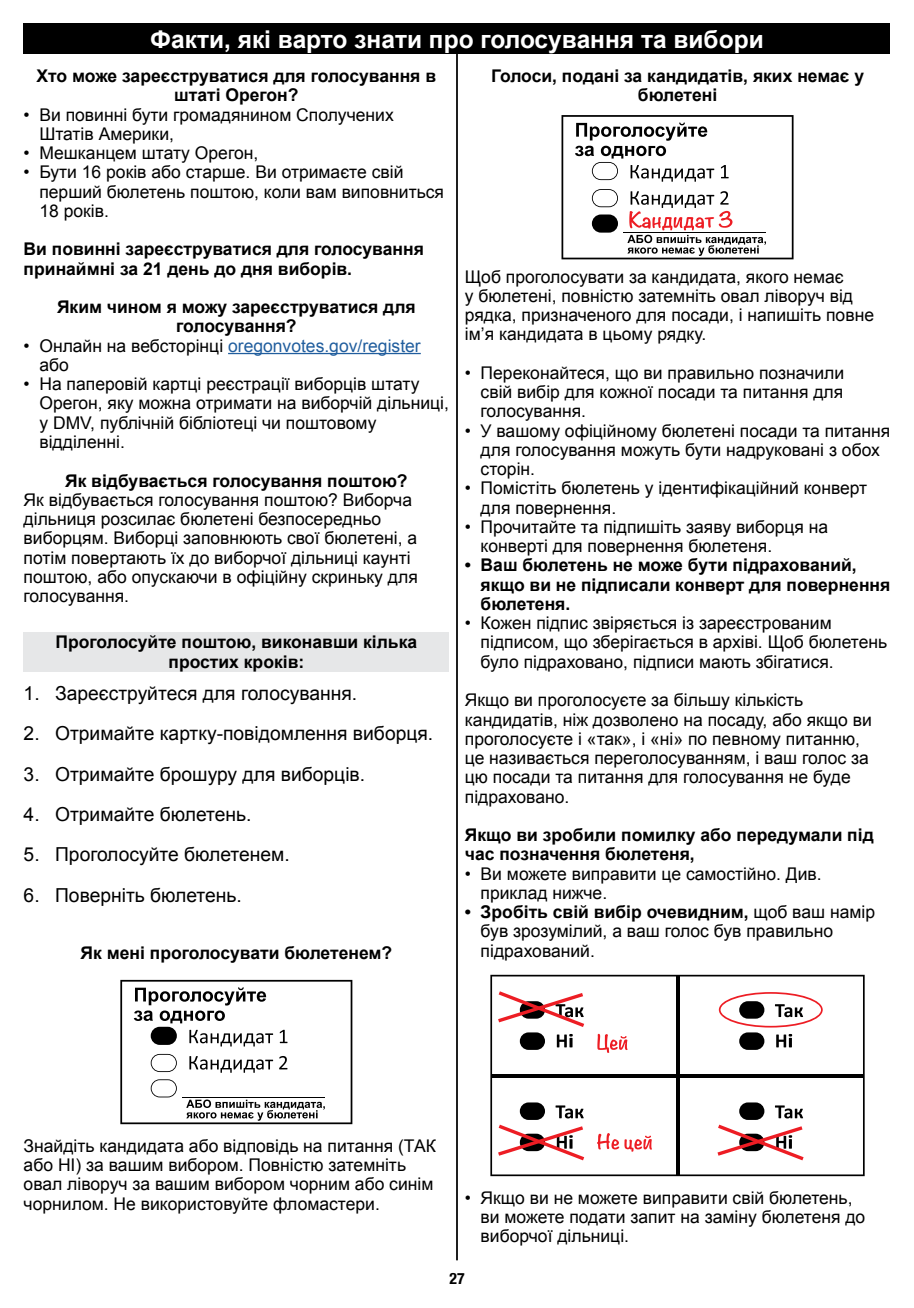
<style>
.page{position:relative;width:914px;height:1308px;background:#fff}
.page>*{position:absolute;margin:0;border:0;box-sizing:border-box;transform-origin:0 0}
.t1{font:700 24.5px "Arial";color:#fff}
.t2{font:19.25px "Arial";color:#000}
.t3{font:17.5px/19.2px "Arial";color:#000}
.t4{font:700 17.5px/19.2px "Arial";color:#000;text-align:center}
.t5{font:17.5px/19.2px "Arial";color:#215e9e}
.t6{font:700 condensed 15.75px "Helvetica Neue";color:#000}
.s1{color:#000}
.s2{font-weight:700}
</style>
<div class="page">
<hr style="left:456px;top:54px;width:2px;height:1206px;background:#000">
<div style="left:24px;top:24px;width:866px;height:30px;background:#000"></div>
<hr style="left:228px;top:353px;width:193px;height:1px;background:#215e9e">
<svg style="left:490px;top:974px;width:374px;height:201px"></svg>
<hr style="left:676px;top:975px;width:4px;height:200px;background:#000">
<hr style="left:491px;top:1074px;width:372px;height:4px;background:#000">
<svg style="left:557px;top:1033px;width:15px;height:14px"></svg>
<div style="left:520px;top:1032px;width:25px;height:17px;background:#000;border-radius:9px"></div>
<svg style="left:555px;top:1105px;width:28px;height:13px"></svg>
<div style="left:520px;top:1102px;width:25px;height:17px;background:#000;border-radius:9px"></div>
<svg style="left:776px;top:1033px;width:16px;height:14px"></svg>
<div style="left:739px;top:1032px;width:25px;height:17px;background:#000;border-radius:9px"></div>
<svg style="left:775px;top:1105px;width:28px;height:13px"></svg>
<div style="left:739px;top:1102px;width:25px;height:17px;background:#000;border-radius:9px"></div>
<svg style="left:498px;top:991px;width:86px;height:35px"></svg>
<svg style="left:498px;top:1124px;width:86px;height:36px"></svg>
<svg style="left:717px;top:1124px;width:86px;height:36px"></svg>
<svg style="left:718px;top:992px;width:104px;height:35px"></svg>
<div style="left:24px;top:631px;width:425px;height:40px;background:#e6e7e8"></div>
<svg style="left:120px;top:979px;width:232px;height:145px"></svg>
<svg style="left:561px;top:115px;width:232px;height:144px"></svg>
<h1 class="t1" style="left:150px;top:23px;width:615px">Факти, які варто знати про голосування та вибори</h1>
<p class="t4" style="left:37px;top:67px;width:401px">Хто може зареєструватися для голосування в штаті Орегон?</p>
<p class="t3" style="left:39px;top:105px;width:356px;text-indent:-16px">• Ви повинні бути громадянином Сполучених<br>Штатів Америки,</p>
<p class="t3" style="left:24px;top:143px;width:236px">• Мешканцем штату Орегон,</p>
<p class="t3" style="left:39px;top:163px;width:406px;text-indent:-16px">• Бути 16 років або старше. Ви отримаєте свій перший бюлетень поштою, коли вам виповниться<br>18 років.</p>
<p class="t4" style="left:24px;top:240px;width:402px;text-align:left">Ви повинні зареєструватися для голосування принаймні за 21 день до дня виборів.</p>
<p class="t4" style="left:57px;top:298px;width:360px">Яким чином я можу зареєструватися для голосування?</p>
<p class="t5" style="left:39px;top:336px;width:383px;text-indent:-16px"><span class="s1">• Онлайн на вебсторінці</span> oregonvotes.gov/register <span class="s1">або</span></p>
<p class="t3" style="left:39px;top:374px;width:411px;text-indent:-16px">• На паперовій картці реєстрації виборців штату Орегон, яку можна отримати на виборчій дільниці, у DMV, публічній бібліотеці чи поштовому відділенні.</p>
<p class="t4" style="left:65px;top:471px;width:344px">Як відбувається голосування поштою?</p>
<p class="t3" style="left:24px;top:490px;width:395px">Як відбувається голосування поштою? Виборча дільниця розсилає бюлетені безпосередньо виборцям. Виборці заповнюють свої бюлетені, а потім повертають їх до виборчої дільниці каунті поштою, або опускаючи в офіційну скриньку для голосування.</p>
<p class="t4" style="left:491px;top:67px;width:374px">Голоси, подані за кандидатів, яких немає у бюлетені</p>
<p class="t3" style="left:465px;top:267px;width:410px">Щоб проголосувати за кандидата, якого немає<br>у бюлетені, повністю затемніть овал ліворуч від рядка, призначеного для посади, і напишіть повне ім’я кандидата в цьому рядку.</p>
<p class="t3" style="left:480px;top:363px;width:365px;text-align:justify;text-indent:-16px">• Переконайтеся, що ви правильно позначили свій вибір для кожної посади та питання для голосування.</p>
<p class="t3" style="left:480px;top:421px;width:411px;text-indent:-16px">• У вашому офіційному бюлетені посади та питання для голосування можуть бути надруковані з обох сторін.</p>
<p class="t3" style="left:480px;top:479px;width:388px;text-indent:-16px">• Помістіть бюлетень у ідентифікаційний конверт для повернення.</p>
<p class="t3" style="left:480px;top:517px;width:349px;text-indent:-16px">• Прочитайте та підпишіть заяву виборця на конверті для повернення бюлетеня.</p>
<p class="t4" style="left:480px;top:556px;width:411px;text-align:left;text-indent:-16px">• Ваш бюлетень не може бути підрахований, якщо ви не підписали конверт для повернення бюлетеня.</p>
<p class="t3" style="left:480px;top:613px;width:408px;text-indent:-16px">• Кожен підпис звіряється із зареєстрованим підписом, що зберігається в архіві. Щоб бюлетень було підраховано, підписи мають збігатися.</p>
<p class="t3" style="left:465px;top:690px;width:408px">Якщо ви проголосуєте за більшу кількість кандидатів, ніж дозволено на посаду, або якщо ви проголосуєте і «так», і «ні» по певному питанню, це називається переголосуванням, і ваш голос за цю посади та питання для голосування не буде підраховано.</p>
<p class="t4" style="left:465px;top:825px;width:410px;text-align:left">Якщо ви зробили помилку або передумали під час позначення бюлетеня,</p>
<p class="t3" style="left:480px;top:864px;width:342px;text-indent:-16px">• Ви можете виправити це самостійно. Див. приклад нижче.</p>
<p class="t3" style="left:480px;top:902px;width:396px;text-indent:-16px"><span class="s2">• Зробіть свій вибір очевидним,</span> щоб ваш намір був зрозумілий, а ваш голос був правильно підрахований.</p>
<p class="t4" style="left:55px;top:633px;width:363px">Проголосуйте поштою, виконавши кілька простих кроків:</p>
<p class="t2" style="left:24px;top:680px;width:335px">1. Зареєструйтеся для голосування.</p>
<p class="t2" style="left:24px;top:721px;width:411px">2. Отримайте картку-повідомлення виборця.</p>
<p class="t2" style="left:24px;top:761px;width:343px">3. Отримайте брошуру для виборців.</p>
<p class="t2" style="left:24px;top:801px;width:229px">4. Отримайте бюлетень.</p>
<p class="t2" style="left:24px;top:841px;width:268px">5. Проголосуйте бюлетенем.</p>
<p class="t2" style="left:24px;top:882px;width:220px">6. Поверніть бюлетень.</p>
<p class="t4" style="left:81px;top:944px;width:313px">Як мені проголосувати бюлетенем?</p>
<p class="t3" style="left:24px;top:1136px;width:414px">Знайдіть кандидата або відповідь на питання (ТАК або НІ) за вашим вибором. Повністю затемніть овал ліворуч за вашим вибором чорним або синім чорнилом. Не використовуйте фломастери.</p>
<p class="t3" style="left:480px;top:1187px;width:386px;text-indent:-16px">• Якщо ви не можете виправити свій бюлетень, ви можете подати запит на заміну бюлетеня до виборчої дільниці.</p>
<p class="t6" style="left:449px;top:1264px;width:17px">27</p>
</div>
